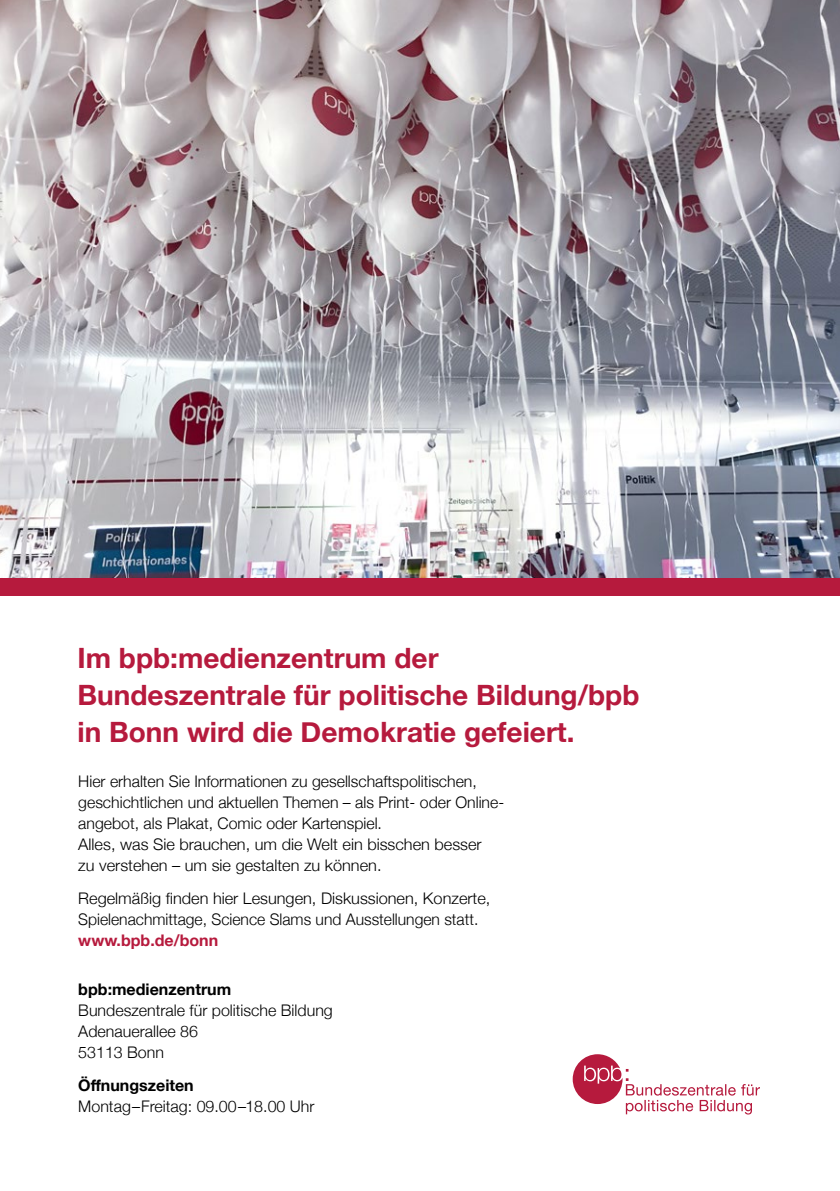
<style>
.page{position:relative;width:840px;height:1191px;background:#fff}
.page>*{position:absolute;margin:0;border:0;box-sizing:border-box;transform-origin:0 0}
.t1{font:700 28px/37px "Helvetica Neue";color:#b61a3d}
.t2{font:300 16px/21px "Helvetica Neue";color:#000}
.t3{font:700 16px "Helvetica Neue";color:#000}
.t4{font:700 16px "Helvetica Neue";color:#b61a3d}
</style>
<div class="page">
<img style="left:0;top:0;width:839px;height:578px">
<svg style="left:572px;top:1054px;width:187px;height:60px"></svg>
<div style="left:0;top:578px;width:839px;height:17px;background:#b61a3d"></div>
<p class="t1" style="left:77px;top:640px;width:563px">Im bpb:medienzentrum der<br>Bundeszentrale für politische Bildung/bpb in Bonn wird die Demokratie gefeiert.</p>
<p class="t2" style="left:78px;top:770px;width:425px">Hier erhalten Sie Informationen zu gesellschaftspolitischen, geschichtlichen und aktuellen Themen – als Print- oder Online&shy;angebot, als Plakat, Comic oder Kartenspiel.</p>
<p class="t2" style="left:78px;top:833px;width:404px">Alles, was Sie brauchen, um die Welt ein bisschen besser zu verstehen – um sie gestalten zu können.</p>
<p class="t2" style="left:78px;top:886px;width:413px">Regelmäßig finden hier Lesungen, Diskussionen, Konzerte,<br>Spielenachmittage, Science Slams und Ausstellungen statt.</p>
<p class="t4" style="left:78px;top:927px;width:141px">www.bpb.de/bonn</p>
<p class="t3" style="left:78px;top:977px;width:154px">bpb:medienzentrum</p>
<p class="t2" style="left:78px;top:998px;width:256px">Bundeszentrale für politische Bildung</p>
<p class="t2" style="left:78px;top:1019px;width:121px">Adenauerallee 86</p>
<p class="t2" style="left:78px;top:1040px;width:87px">53113 Bonn</p>
<p class="t3" style="left:78px;top:1072px;width:117px">Öffnungszeiten</p>
<p class="t2" style="left:78px;top:1094px;width:237px">Montag–Freitag: 09.00–18.00 Uhr</p>
</div>
